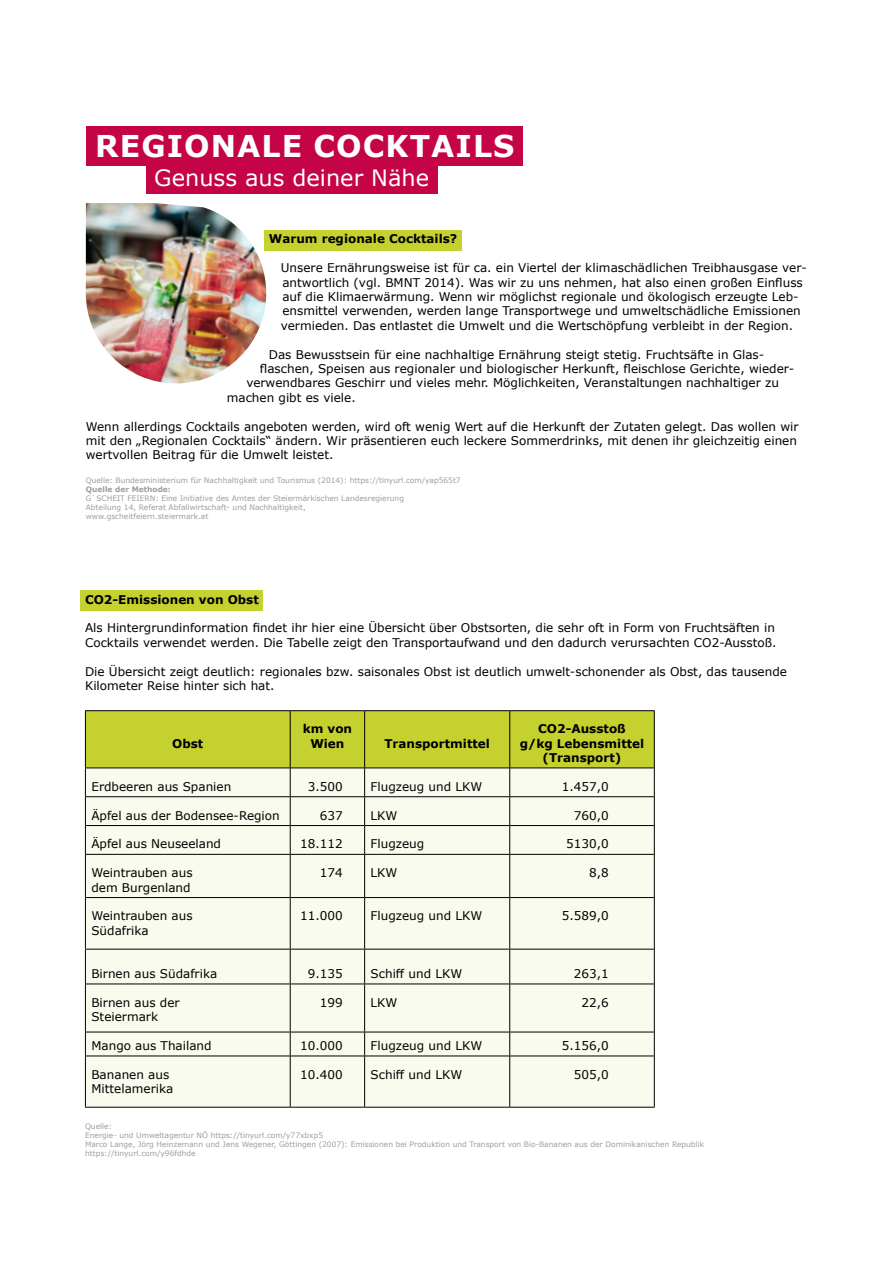
<style>
.page{position:relative;width:893px;height:1263px;background:#fff}
.page>*{position:absolute;margin:0;border:0;box-sizing:border-box;transform-origin:0 0}
.t1{font:700 30px "Verdana";letter-spacing:.035em;color:#fff}
.t2{font:22.5px "Verdana";color:#fff}
.t3{font:12px/14.4px "Verdana";color:#000}
.t4{font:700 12px/14.4px "Verdana";color:#000;text-align:center}
.t5{font:7.5px/9px "Verdana";color:#9c9e9f}
.t6{font:700 7.5px "Verdana";color:#9c9e9f}
</style>
<div class="page">
<div style="left:265px;top:230px;width:197px;height:20px;background:#c4d12f"></div>
<img style="left:86px;top:203px;width:180px;height:180px">
<div style="left:81px;top:590px;width:182px;height:20px;background:#c4d12f"></div>
<div style="left:86px;top:855px;width:568px;height:252px;background:#fafbef"></div>
<hr style="left:85px;top:710px;width:205px;height:1px;background:#000">
<hr style="left:290px;top:710px;width:75px;height:1px;background:#000">
<hr style="left:365px;top:710px;width:145px;height:1px;background:#000">
<hr style="left:510px;top:710px;width:145px;height:1px;background:#000">
<svg style="left:85px;top:711px;width:570px;height:143px"></svg>
<hr style="left:85px;top:854px;width:205px;height:1px;background:#000">
<hr style="left:85px;top:855px;width:1px;height:42px;background:#000">
<hr style="left:290px;top:854px;width:75px;height:1px;background:#000">
<hr style="left:290px;top:855px;width:1px;height:42px;background:#000">
<hr style="left:365px;top:854px;width:145px;height:1px;background:#000">
<hr style="left:364px;top:855px;width:1px;height:42px;background:#000">
<hr style="left:510px;top:854px;width:145px;height:1px;background:#000">
<hr style="left:509px;top:855px;width:1px;height:42px;background:#000">
<hr style="left:654px;top:855px;width:1px;height:42px;background:#000">
<hr style="left:85px;top:897px;width:205px;height:1px;background:#000">
<hr style="left:85px;top:898px;width:1px;height:51px;background:#000">
<hr style="left:290px;top:897px;width:75px;height:1px;background:#000">
<hr style="left:290px;top:898px;width:1px;height:51px;background:#000">
<hr style="left:365px;top:897px;width:145px;height:1px;background:#000">
<hr style="left:364px;top:898px;width:1px;height:51px;background:#000">
<hr style="left:510px;top:897px;width:145px;height:1px;background:#000">
<hr style="left:509px;top:898px;width:1px;height:51px;background:#000">
<hr style="left:654px;top:898px;width:1px;height:51px;background:#000">
<hr style="left:85px;top:949px;width:205px;height:1px;background:#000">
<hr style="left:85px;top:949px;width:1px;height:34px;background:#000">
<hr style="left:290px;top:949px;width:75px;height:1px;background:#000">
<hr style="left:290px;top:949px;width:1px;height:34px;background:#000">
<hr style="left:365px;top:949px;width:145px;height:1px;background:#000">
<hr style="left:364px;top:949px;width:1px;height:34px;background:#000">
<hr style="left:510px;top:949px;width:145px;height:1px;background:#000">
<hr style="left:509px;top:949px;width:1px;height:34px;background:#000">
<hr style="left:654px;top:949px;width:1px;height:34px;background:#000">
<hr style="left:85px;top:983px;width:205px;height:1px;background:#000">
<hr style="left:85px;top:984px;width:1px;height:48px;background:#000">
<hr style="left:290px;top:983px;width:75px;height:1px;background:#000">
<hr style="left:290px;top:984px;width:1px;height:48px;background:#000">
<hr style="left:365px;top:983px;width:145px;height:1px;background:#000">
<hr style="left:364px;top:984px;width:1px;height:48px;background:#000">
<hr style="left:510px;top:983px;width:145px;height:1px;background:#000">
<hr style="left:509px;top:984px;width:1px;height:48px;background:#000">
<hr style="left:654px;top:984px;width:1px;height:48px;background:#000">
<hr style="left:85px;top:1032px;width:205px;height:1px;background:#000">
<svg style="left:85px;top:1032px;width:1px;height:23px"></svg>
<hr style="left:290px;top:1032px;width:75px;height:1px;background:#000">
<svg style="left:290px;top:1032px;width:1px;height:23px"></svg>
<hr style="left:365px;top:1032px;width:145px;height:1px;background:#000">
<svg style="left:364px;top:1032px;width:1px;height:23px"></svg>
<hr style="left:510px;top:1032px;width:145px;height:1px;background:#000">
<svg style="left:509px;top:1032px;width:1px;height:23px"></svg>
<svg style="left:654px;top:1032px;width:1px;height:23px"></svg>
<hr style="left:85px;top:1055px;width:205px;height:1px;background:#000">
<hr style="left:85px;top:1056px;width:1px;height:51px;background:#000">
<hr style="left:290px;top:1055px;width:75px;height:1px;background:#000">
<hr style="left:290px;top:1056px;width:1px;height:51px;background:#000">
<hr style="left:365px;top:1055px;width:145px;height:1px;background:#000">
<hr style="left:364px;top:1056px;width:1px;height:51px;background:#000">
<hr style="left:510px;top:1055px;width:145px;height:1px;background:#000">
<hr style="left:509px;top:1056px;width:1px;height:51px;background:#000">
<hr style="left:654px;top:1056px;width:1px;height:51px;background:#000">
<hr style="left:85px;top:1107px;width:205px;height:1px;background:#000">
<hr style="left:290px;top:1107px;width:75px;height:1px;background:#000">
<hr style="left:365px;top:1107px;width:145px;height:1px;background:#000">
<hr style="left:510px;top:1107px;width:145px;height:1px;background:#000">
<div style="left:86px;top:126px;width:437px;height:40px;background:#c50347"></div>
<div style="left:146px;top:160px;width:292px;height:34px;background:#c50347"></div>
<h1 class="t1" style="left:95px;top:125px;width:421px">REGIONALE COCKTAILS</h1>
<h2 class="t2" style="left:154px;top:162px;width:276px">Genuss aus deiner Nähe</h2>
<p class="t4" style="left:269px;top:232px;width:190px">Warum regionale Cocktails?</p>
<p class="t3" style="left:281px;top:261px;width:527px">Unsere Ernährungsweise ist für ca. ein Viertel der klimaschädlichen Treibhausgase ver&shy;antwortlich (vgl. BMNT 2014). Was wir zu uns nehmen, hat also einen großen Einfluss auf die Klimaerwärmung. Wenn wir möglichst regionale und ökologisch erzeugte Leb&shy;ensmittel verwenden, werden lange Transportwege und umweltschädliche Emissionen vermieden. Das entlastet die Umwelt und die Wertschöpfung verbleibt in der Region.</p>
<p class="t3" style="left:269px;top:347px;width:497px">Das Bewusstsein für eine nachhaltige Ernährung steigt stetig. Fruchtsäfte in Glas-</p>
<p class="t3" style="left:260px;top:361px;width:536px">flaschen, Speisen aus regionaler und biologischer Herkunft, fleischlose Gerichte, wieder-</p>
<p class="t3" style="left:246px;top:376px;width:534px">verwendbares Geschirr und vieles mehr. Möglichkeiten, Veranstaltungen nachhaltiger zu</p>
<p class="t3" style="left:227px;top:390px;width:130px">machen gibt es viele.</p>
<p class="t3" style="left:86px;top:419px;width:714px">Wenn allerdings Cocktails angeboten werden, wird oft wenig Wert auf die Herkunft der Zutaten gelegt. Das wollen wir mit den „Regionalen Cocktails“ ändern. Wir präsentieren euch leckere Sommerdrinks, mit denen ihr gleichzeitig einen wertvollen Beitrag für die Umwelt leistet.</p>
<p class="t5" style="left:86px;top:476px;width:376px">Quelle: Bundesministerium für Nachhaltigkeit und Tourismus (2014): https://tinyurl.com/yap565t7</p>
<p class="t6" style="left:86px;top:484px;width:87px">Quelle der Methode:</p>
<p class="t5" style="left:86px;top:494px;width:320px">G`SCHEIT FEIERN: Eine Initiative des Amtes der Steiermärkischen Landesregierung<br>Abteilung 14, Referat Abfallwirtschaft- und Nachhaltigkeit, www.gscheitfeiern.steiermark.at</p>
<p class="t4" style="left:85px;top:592px;width:175px">CO2-Emissionen von Obst</p>
<p class="t3" style="left:85px;top:621px;width:693px">Als Hintergrundinformation findet ihr hier eine Übersicht über Obstsorten, die sehr oft in Form von Fruchtsäften in<br>Cocktails verwendet werden. Die Tabelle zeigt den Transportaufwand und den dadurch verursachten CO2-Ausstoß.</p>
<p class="t3" style="left:85px;top:664px;width:703px">Die Übersicht zeigt deutlich: regionales bzw. saisonales Obst ist deutlich umwelt-schonender als Obst, das tausende<br>Kilometer Reise hinter sich hat.</p>
<p class="t4" style="left:172px;top:736px;width:33px">Obst</p>
<p class="t4" style="left:303px;top:721px;width:51px">km von<br>Wien</p>
<p class="t4" style="left:384px;top:736px;width:107px">Transportmittel</p>
<p class="t4" style="left:520px;top:721px;width:126px">CO2-Ausstoß<br>g/kg Lebensmittel (Transport)</p>
<p class="t3" style="left:91px;top:779px;width:141px">Erdbeeren aus Spanien</p>
<p class="t3" style="left:308px;top:779px;width:36px">3.500</p>
<p class="t3" style="left:371px;top:779px;width:113px">Flugzeug und LKW</p>
<p class="t3" style="left:562px;top:779px;width:48px">1.457,0</p>
<p class="t3" style="left:91px;top:808px;width:190px">Äpfel aus der Bodensee-Region</p>
<p class="t3" style="left:320px;top:808px;width:24px">637</p>
<p class="t3" style="left:371px;top:808px;width:28px">LKW</p>
<p class="t3" style="left:574px;top:808px;width:36px">760,0</p>
<p class="t3" style="left:91px;top:837px;width:131px">Äpfel aus Neuseeland</p>
<p class="t3" style="left:300px;top:837px;width:44px">18.112</p>
<p class="t3" style="left:371px;top:837px;width:55px">Flugzeug</p>
<p class="t3" style="left:566px;top:837px;width:44px">5130,0</p>
<p class="t3" style="left:91px;top:865px;width:103px">Weintrauben aus dem Burgenland</p>
<p class="t3" style="left:320px;top:865px;width:24px">174</p>
<p class="t3" style="left:371px;top:865px;width:28px">LKW</p>
<p class="t3" style="left:589px;top:865px;width:21px">8,8</p>
<p class="t3" style="left:91px;top:909px;width:103px">Weintrauben aus<br>Südafrika</p>
<p class="t3" style="left:300px;top:909px;width:44px">11.000</p>
<p class="t3" style="left:371px;top:909px;width:113px">Flugzeug und LKW</p>
<p class="t3" style="left:562px;top:909px;width:48px">5.589,0</p>
<p class="t3" style="left:91px;top:966px;width:127px">Birnen aus Südafrika</p>
<p class="t3" style="left:308px;top:966px;width:36px">9.135</p>
<p class="t3" style="left:371px;top:966px;width:93px">Schiff und LKW</p>
<p class="t3" style="left:574px;top:966px;width:36px">263,1</p>
<p class="t3" style="left:91px;top:995px;width:90px">Birnen aus der<br>Steiermark</p>
<p class="t3" style="left:320px;top:995px;width:24px">199</p>
<p class="t3" style="left:371px;top:995px;width:28px">LKW</p>
<p class="t3" style="left:581px;top:995px;width:29px">22,6</p>
<p class="t3" style="left:91px;top:1038px;width:122px">Mango aus Thailand</p>
<p class="t3" style="left:300px;top:1038px;width:44px">10.000</p>
<p class="t3" style="left:371px;top:1038px;width:113px">Flugzeug und LKW</p>
<p class="t3" style="left:562px;top:1038px;width:48px">5.156,0</p>
<p class="t3" style="left:91px;top:1067px;width:84px">Bananen aus<br>Mittelamerika</p>
<p class="t3" style="left:300px;top:1067px;width:44px">10.400</p>
<p class="t3" style="left:371px;top:1067px;width:93px">Schiff und LKW</p>
<p class="t3" style="left:574px;top:1067px;width:36px">505,0</p>
<p class="t5" style="left:85px;top:1121px;width:621px">Quelle:<br>Energie- und Umweltagentur NÖ https://tinyurl.com/y77xbxp5<br>Marco Lange, Jörg Heinzemann und Jens Wegener, Göttingen (2007): Emissionen bei Produktion und Transport von Bio-Bananen aus der Dominikanischen Republik https://tinyurl.com/y96fdhde</p>
</div>
